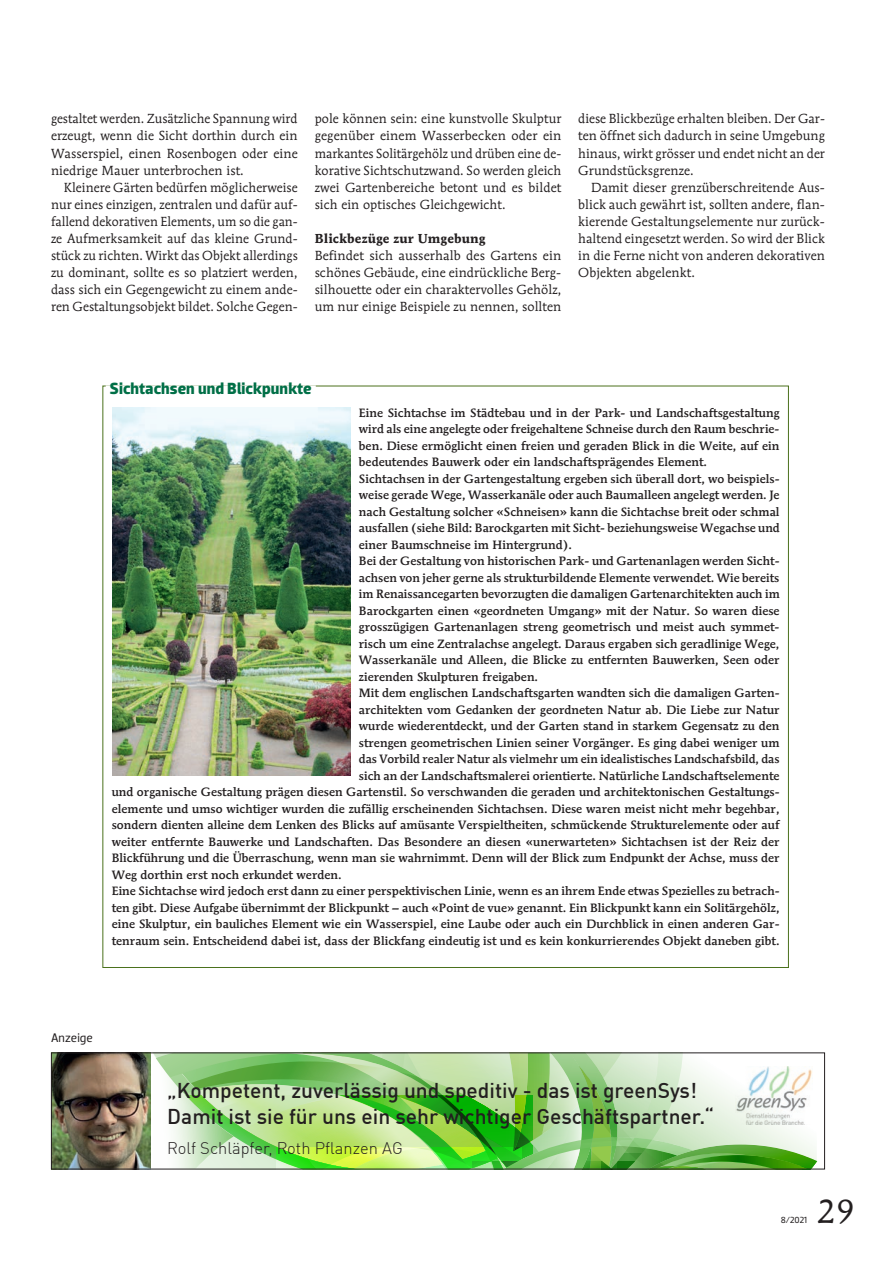
<style>
.page{position:relative;width:893px;height:1263px;background:#fff}
.page>*{position:absolute;margin:0;border:0;box-sizing:border-box;transform-origin:0 0}
.t1{font:33px "Mendoza Roman";color:#231f20}
.t2{font:500 21px/25.2px "DIN Offc";color:#231f20}
.t3{font:300 16.5px "DIN Offc";color:#231f20}
.t4{font:700 16.5px "Dobra";color:#006f47}
.t5{font:13.05px/17.1px "Mendoza Roman";letter-spacing:.005em;color:#231f20;text-align:justify}
.t6{font:700 12.9px "Mendoza Roman";letter-spacing:.005em;color:#231f20}
.t7{font:12.6px "Dobra";letter-spacing:.005em;color:#231f20}
.t8{font:500 12px "Mendoza Roman";letter-spacing:.005em;color:#231f20}
.t9{font:9px "Dobra";color:#231f20}
</style>
<div class="page">
<img style="left:112px;top:408px;width:238px;height:367px">
<img style="left:51px;top:1052px;width:775px;height:118px">
<div style="left:51px;top:1052px;width:774px;height:117px;border:1px solid #231f20"></div>
<p class="t5" style="left:51px;top:110px;width:248px">gestaltet werden. Zusätzliche Spannung wird erzeugt, wenn die Sicht dorthin durch ein Wasserspiel, einen Rosenbogen oder eine niedrige Mauer unterbrochen ist.</p>
<p class="t5" style="left:51px;top:179px;width:248px;text-indent:13px">Kleinere Gärten bedürfen möglicherweise nur eines einzigen, zentralen und dafür auf&shy;fallend dekorativen Elements, um so die gan&shy;ze Aufmerksamkeit auf das kleine Grund&shy;stück zu richten. Wirkt das Objekt allerdings zu dominant, sollte es so platziert werden, dass sich ein Gegengewicht zu einem ande&shy;ren Gestaltungsobjekt bildet. Solche Gegen-</p>
<p class="t5" style="left:315px;top:110px;width:248px">pole können sein: eine kunstvolle Skulptur gegenüber einem Wasserbecken oder ein markantes Solitärgehölz und drüben eine de&shy;korative Sichtschutzwand. So werden gleich zwei Gartenbereiche betont und es bildet sich ein optisches Gleichgewicht.</p>
<p class="t6" style="left:315px;top:230px;width:172px">Blickbezüge zur Umgebung</p>
<p class="t5" style="left:315px;top:247px;width:248px">Befindet sich ausserhalb des Gartens ein schönes Gebäude, eine eindrückliche Berg&shy;silhouette oder ein charaktervolles Gehölz, um nur einige Beispiele zu nennen, sollten</p>
<p class="t5" style="left:578px;top:110px;width:248px">diese Blickbezüge erhalten bleiben. Der Gar&shy;ten öffnet sich dadurch in seine Umgebung hinaus, wirkt grösser und endet nicht an der Grundstücksgrenze.</p>
<p class="t5" style="left:578px;top:179px;width:248px;text-indent:13px">Damit dieser grenzüberschreitende Aus&shy;blick auch gewährt ist, sollten andere, flan&shy;kierende Gestaltungselemente nur zurück&shy;haltend eingesetzt werden. So wird der Blick in die Ferne nicht von anderen dekorativen Objekten abgelenkt.</p>
<h3 class="t4" style="left:110px;top:379px;width:203px">Sichtachsen und Blickpunkte</h3>
<p class="t8" style="left:359px;top:405px;width:422px">Eine Sichtachse im Städtebau und in der Park- und Landschaftsgestaltung</p>
<p class="t8" style="left:359px;top:422px;width:422px">wird als eine angelegte oder freigehaltene Schneise durch den Raum beschrie-</p>
<p class="t8" style="left:359px;top:438px;width:422px">ben. Diese ermöglicht einen freien und geraden Blick in die Weite, auf ein</p>
<p class="t8" style="left:359px;top:455px;width:350px">bedeutendes Bauwerk oder ein landschaftsprägendes Element.</p>
<p class="t8" style="left:359px;top:471px;width:422px">Sichtachsen in der Gartengestaltung ergeben sich überall dort, wo beispiels-</p>
<p class="t8" style="left:359px;top:488px;width:422px">weise gerade Wege, Wasserkanäle oder auch Baumalleen angelegt werden. Je</p>
<p class="t8" style="left:359px;top:504px;width:422px">nach Gestaltung solcher «Schneisen» kann die Sichtachse breit oder schmal</p>
<p class="t8" style="left:359px;top:521px;width:422px">ausfallen (siehe Bild: Barockgarten mit Sicht- beziehungsweise Wegachse und</p>
<p class="t8" style="left:359px;top:537px;width:214px">einer Baumschneise im Hintergrund).</p>
<p class="t8" style="left:359px;top:554px;width:422px">Bei der Gestaltung von historischen Park- und Gartenanlagen werden Sicht-</p>
<p class="t8" style="left:359px;top:570px;width:422px">achsen von jeher gerne als strukturbildende Elemente verwendet. Wie bereits</p>
<p class="t8" style="left:359px;top:587px;width:422px">im Renaissancegarten bevorzugten die damaligen Gartenarchitekten auch im</p>
<p class="t8" style="left:359px;top:603px;width:422px">Barockgarten einen «geordneten Umgang» mit der Natur. So waren diese</p>
<p class="t8" style="left:359px;top:620px;width:422px">grosszügigen Gartenanlagen streng geometrisch und meist auch symmet-</p>
<p class="t8" style="left:359px;top:636px;width:422px">risch um eine Zentralachse angelegt. Daraus ergaben sich geradlinige Wege,</p>
<p class="t8" style="left:359px;top:653px;width:422px">Wasserkanäle und Alleen, die Blicke zu entfernten Bauwerken, Seen oder</p>
<p class="t8" style="left:359px;top:669px;width:181px">zierenden Skulpturen freigaben.</p>
<p class="t8" style="left:359px;top:686px;width:421px">Mit dem englischen Landschaftsgarten wandten sich die damaligen Garten-</p>
<p class="t8" style="left:359px;top:702px;width:422px">architekten vom Gedanken der geordneten Natur ab. Die Liebe zur Natur</p>
<p class="t8" style="left:359px;top:719px;width:422px">wurde wiederentdeckt, und der Garten stand in starkem Gegensatz zu den</p>
<p class="t8" style="left:359px;top:735px;width:422px">strengen geometrischen Linien seiner Vorgänger. Es ging dabei weniger um</p>
<p class="t8" style="left:359px;top:752px;width:422px">das Vorbild realer Natur als vielmehr um ein idealistisches Landschafsbild, das</p>
<p class="t8" style="left:359px;top:768px;width:422px">sich an der Landschaftsmalerei orientierte. Natürliche Landschaftselemente</p>
<p class="t8" style="left:112px;top:785px;width:669px">und organische Gestaltung prägen diesen Gartenstil. So verschwanden die geraden und architektonischen Gestaltungs-</p>
<p class="t8" style="left:112px;top:801px;width:669px">elemente und umso wichtiger wurden die zufällig erscheinenden Sichtachsen. Diese waren meist nicht mehr begehbar,</p>
<p class="t8" style="left:112px;top:818px;width:669px">sondern dienten alleine dem Lenken des Blicks auf amüsante Verspieltheiten, schmückende Strukturelemente oder auf</p>
<p class="t8" style="left:112px;top:834px;width:669px">weiter entfernte Bauwerke und Landschaften. Das Besondere an diesen «unerwarteten» Sichtachsen ist der Reiz der</p>
<p class="t8" style="left:112px;top:851px;width:669px">Blickführung und die Überraschung, wenn man sie wahrnimmt. Denn will der Blick zum Endpunkt der Achse, muss der</p>
<p class="t8" style="left:112px;top:867px;width:231px">Weg dorthin erst noch erkundet werden.</p>
<p class="t8" style="left:112px;top:884px;width:669px">Eine Sichtachse wird jedoch erst dann zu einer perspektivischen Linie, wenn es an ihrem Ende etwas Spezielles zu betrach-</p>
<p class="t8" style="left:112px;top:900px;width:669px">ten gibt. Diese Aufgabe übernimmt der Blickpunkt – auch «Point de vue» genannt. Ein Blickpunkt kann ein Solitärgehölz,</p>
<p class="t8" style="left:112px;top:917px;width:669px">eine Skulptur, ein bauliches Element wie ein Wasserspiel, eine Laube oder auch ein Durchblick in einen anderen Gar-</p>
<p class="t8" style="left:112px;top:933px;width:669px">tenraum sein. Entscheidend dabei ist, dass der Blickfang eindeutig ist und es kein konkurrierendes Objekt daneben gibt.</p>
<p class="t7" style="left:51px;top:1030px;width:43px">Anzeige</p>
<h2 class="t2" style="left:167px;top:1077px;width:548px">„Kompetent, zuverlässig und speditiv - das ist greenSys!<br>Damit ist sie für uns ein sehr wichtiger Geschäftspartner.“</h2>
<h3 class="t3" style="left:167px;top:1137px;width:237px">Rolf Schläpfer, Roth Pflanzen AG</h3>
<p class="t9" style="left:781px;top:1214px;width:28px">8/2021</p>
<h1 class="t1" style="left:817px;top:1191px;width:39px">29</h1>
</div>
